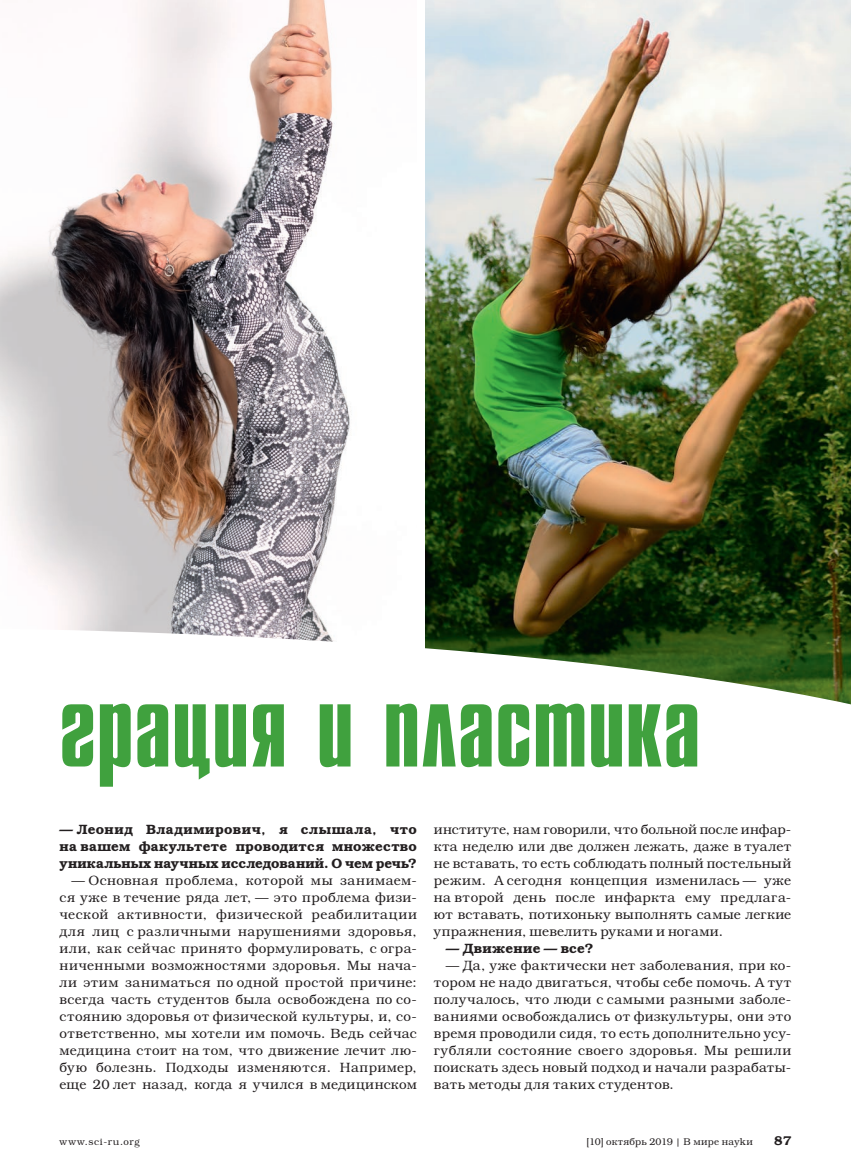
<style>
.page{position:relative;width:851px;height:1170px;background:#fff}
.page>*{position:absolute;margin:0;border:0;box-sizing:border-box;transform-origin:0 0}
.t1{font:111px "Star C";letter-spacing:.01em;color:#40a13e}
.t2{font:300 13.5px/17px "Bookman C";letter-spacing:.025em;color:#231f20;text-align:justify}
.t3{font:600 13.5px/17px "Bookman C";letter-spacing:.01em;color:#231f20;text-align:justify}
.t4{font:600 12.75px "Bookman C";color:#231f20}
.t5{font:300 9.75px "Bookman C";letter-spacing:.03em;color:#231f20}
.t6{font:300 9.75px "Bookman C";letter-spacing:.07em;color:#231f20}
</style>
<div class="page">
<img style="left:0;top:0;width:351px;height:627px">
<img style="left:425px;top:0;width:425px;height:627px">
<svg style="left:62px;top:627px;width:788px;height:78px"></svg>
<h1 class="t1" style="left:60px;top:672px;width:642px">грация и пластика</h1>
<p class="t3" style="left:59px;top:820px;width:359px">— Леонид Владимирович, я слышала, что на вашем факультете проводится множество уникальных научных исследований. О чем речь?</p>
<p class="t2" style="left:59px;top:871px;width:359px;text-indent:12px">— Основная проблема, которой мы занимаем&shy;ся уже в течение ряда лет, — это проблема физи&shy;ческой активности, физической реабилитации для лиц с различными нарушениями здоровья, или, как сейчас принято формулировать, с огра&shy;ниченными возможностями здоровья. Мы нача&shy;ли этим заниматься по одной простой причине: всегда часть студентов была освобождена по со&shy;стоянию здоровья от физической культуры, и, со&shy;ответственно, мы хотели им помочь. Ведь сейчас медицина стоит на том, что движение лечит лю&shy;бую болезнь. Подходы изменяются. Например, еще 20 лет назад, когда я учился в медицинском</p>
<p class="t2" style="left:434px;top:820px;width:359px">институте, нам говорили, что больной после инфар&shy;кта неделю или две должен лежать, даже в туалет не вставать, то есть соблюдать полный постельный режим. А сегодня концепция изменилась — уже на второй день после инфаркта ему предлага&shy;ют вставать, потихоньку выполнять самые легкие упражнения, шевелить руками и ногами.</p>
<p class="t3" style="left:446px;top:939px;width:149px">— Движение — все?</p>
<p class="t2" style="left:434px;top:956px;width:359px;text-indent:12px">— Да, уже фактически нет заболевания, при ко&shy;тором не надо двигаться, чтобы себе помочь. А тут получалось, что люди с самыми разными заболе&shy;ваниями освобождались от физкультуры, они это время проводили сидя, то есть дополнительно усу&shy;губляли состояние своего здоровья. Мы решили поискать здесь новый подход и начали разрабаты&shy;вать методы для таких студентов.</p>
<p class="t6" style="left:60px;top:1135px;width:82px">www.sci-ru.org</p>
<p class="t5" style="left:586px;top:1135px;width:168px">[10] октябрь 2019 | В мире науkи</p>
<p class="t4" style="left:774px;top:1132px;width:19px">87</p>
</div>
